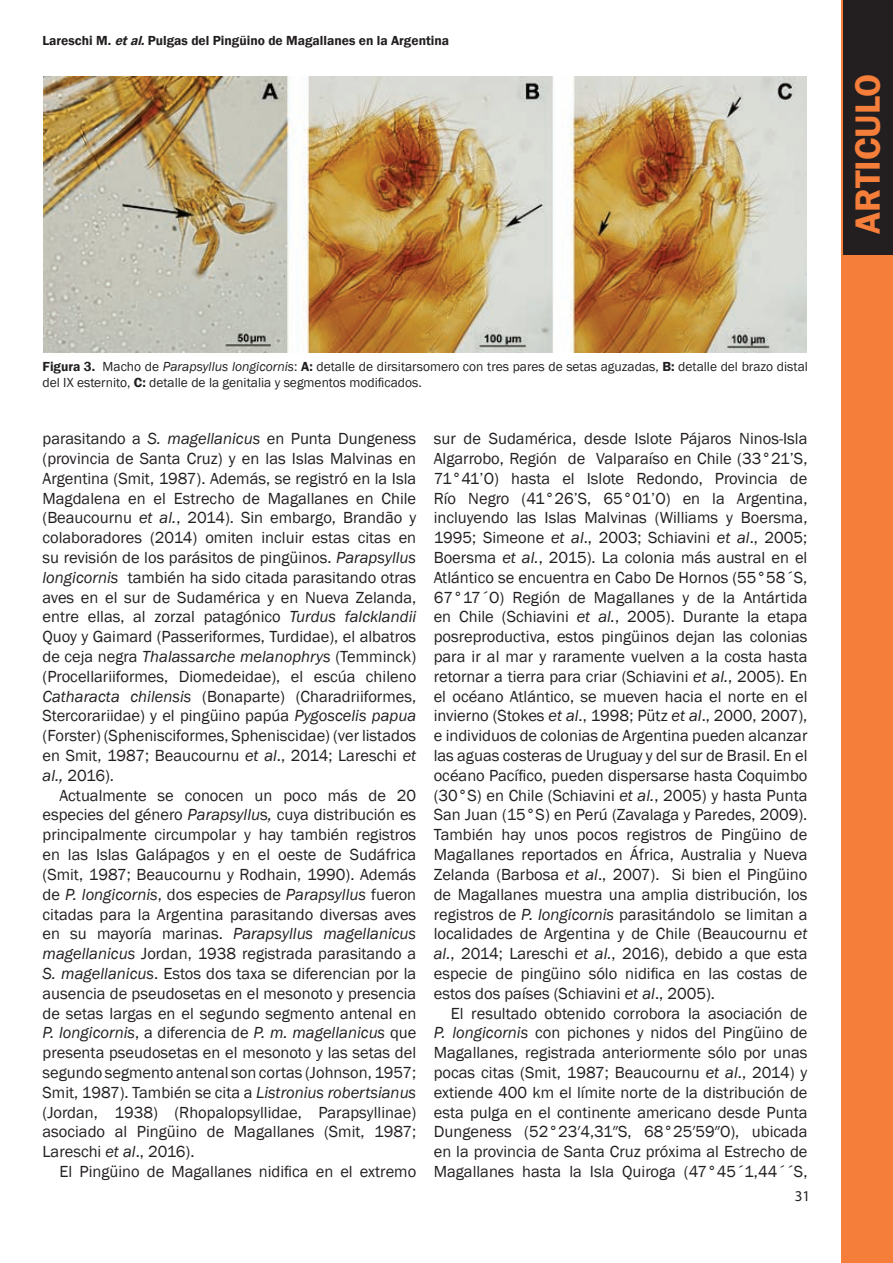
<style>
.page{position:relative;width:893px;height:1263px;background:#fff}
.page>*{position:absolute;margin:0;border:0;box-sizing:border-box;transform-origin:0 0}
.t1{font:600 36px "Franklin Gothic";color:#f47e3a}
.t2{font:16.5px/19.8px "Franklin Gothic";color:#231f20;text-align:justify}
.t3{font:15px "Myriad Pro";color:#231f20}
.t4{font:13.5px/16.5px "Franklin Gothic";color:#231f20}
.t5{font:600 13.5px "Franklin Gothic";color:#231f20}
.s1{font-style:italic}
.s2{font-weight:600}
</style>
<div class="page">
<div style="left:842px;top:0;width:51px;height:1263px;background:#f47e3a"></div>
<img style="left:44px;top:77px;width:763px;height:276px">
<div style="left:843px;top:0;width:50px;height:254px;background:#231f20"></div>
<p class="t5" style="left:43px;top:32px;width:408px">Lareschi M. <span class="s1">etal.</span>Pulgas del Pingüino de Magallanes en la Argentina</p>
<h1 class="t1" style="left:846px;top:234px;width:162px;rotate:-90deg">ARTICULO</h1>
<p class="t4" style="left:43px;top:358px;width:767px"><span class="s2">Figura 3.</span> Macho de <span class="s1">Parapsyllus longicornis</span>: <span class="s2">A:</span> detalle de dirsitarsomero con tres pares de setas aguzadas, <span class="s2">B:</span> detalle del brazo distal del IX esternito, <span class="s2">C:</span> detalle de la genitalia y segmentos modificados.</p>
<p class="t2" style="left:43px;top:429px;width:375px">parasitando a <span class="s1">S. magellanicus</span> en Punta Dungeness (provincia de Santa Cruz) y en las Islas Malvinas en Argentina (Smit, 1987). Además, se registró en la Isla Magdalena en el Estrecho de Magallanes en Chile (Beaucournu <span class="s1">et al.</span>, 2014). Sin embargo, Brandão y colaboradores (2014) omiten incluir estas citas en su revisión de los parásitos de pingüinos. <span class="s1">Parapsyllus longicornis</span> también ha sido citada parasitando otras aves en el sur de Sudamérica y en Nueva Zelanda, entre ellas, al zorzal patagónico <span class="s1">Turdus falcklandii </span>Quoy y Gaimard (Passeriformes, Turdidae), el albatros de ceja negra <span class="s1">Thalassarche melanophrys</span> (Temminck) (Procellariiformes, Diomedeidae), el escúa chileno <span class="s1">Catharacta chilensis</span> (Bonaparte) (Charadriiformes, Stercorariidae) y el pingüino papúa <span class="s1">Pygoscelis papua </span>(Forster) (Sphenisciformes, Spheniscidae) (ver listados en Smit, 1987; Beaucournu <span class="s1">et al</span>., 2014; Lareschi <span class="s1">et al.,</span> 2016).</p>
<p class="t2" style="left:43px;top:786px;width:375px;text-indent:17px">Actualmente se conocen un poco más de 20 especies del género <span class="s1">Parapsyllu</span>s<span class="s1">,</span> cuya distribución es principalmente circumpolar y hay también registros en las Islas Galápagos y en el oeste de Sudáfrica (Smit, 1987; Beaucournu y Rodhain, 1990). Además de <span class="s1">P. longicornis</span>, dos especies de <span class="s1">Parapsyllus</span> fueron citadas para la Argentina parasitando diversas aves en su mayoría marinas. <span class="s1">Parapsyllus magellanicus magellanicus</span> Jordan, 1938 registrada parasitando a <span class="s1">S. magellanicus</span>. Estos dos taxa se diferencian por la ausencia de pseudosetas en el mesonoto y presencia de setas largas en el segundo segmento antenal en <span class="s1">P. longicornis</span>, a diferencia de <span class="s1">P. m. magellanicus</span> que presenta pseudosetas en el mesonoto y las setas del segundo segmento antenal son cortas (Johnson, 1957; Smit, 1987). También se cita a <span class="s1">Listronius robertsianus </span>(Jordan, 1938) (Rhopalopsyllidae, Parapsyllinae) asociado al Pingüino de Magallanes (Smit, 1987; Lareschi <span class="s1">et al</span>., 2016).</p>
<p class="t2" style="left:60px;top:1162px;width:358px">El Pingüino de Magallanes nidifica en el extremo</p>
<p class="t2" style="left:434px;top:429px;width:375px">sur de Sudamérica, desde Islote Pájaros Ninos-Isla Algarrobo, Región de Valparaíso en Chile (33°21’S, 71°41’O) hasta el Islote Redondo, Provincia de Río Negro (41°26’S, 65°01’O) en la Argentina, incluyendo las Islas Malvinas (Williams y Boersma, 1995; Simeone <span class="s1">et al</span>., 2003; Schiavini <span class="s1">et al</span>., 2005; Boersma <span class="s1">et al.</span>, 2015). La colonia más austral en el Atlántico se encuentra en Cabo De Hornos (55°58´S, 67°17´O) Región de Magallanes y de la Antártida en Chile (Schiavini <span class="s1">et al.</span>, 2005). Durante la etapa posreproductiva, estos pingüinos dejan las colonias para ir al mar y raramente vuelven a la costa hasta retornar a tierra para criar (Schiavini <span class="s1">et al.</span>, 2005). En el océano Atlántico, se mueven hacia el norte en el invierno (Stokes <span class="s1">et al</span>., 1998; Pütz <span class="s1">et al</span>., 2000, 2007), e individuos de colonias de Argentina pueden alcanzar las aguas costeras de Uruguay y del sur de Brasil. En el océano Pacífico, pueden dispersarse hasta Coquimbo (30°S) en Chile (Schiavini <span class="s1">et al.</span>, 2005) y hasta Punta San Juan (15°S) en Perú (Zavalaga y Paredes, 2009).<br>También hay unos pocos registros de Pingüino de Magallanes reportados en África, Australia y Nueva Zelanda (Barbosa <span class="s1">et al</span>., 2007). Si bien el Pingüino de Magallanes muestra una amplia distribución, los registros de <span class="s1">P. longicornis</span> parasitándolo se limitan a localidades de Argentina y de Chile (Beaucournu <span class="s1">et al.</span>, 2014; Lareschi <span class="s1">et al.</span>, 2016), debido a que esta especie de pingüino sólo nidifica en las costas de estos dos países (Schiavini <span class="s1">et al</span>., 2005).</p>
<p class="t2" style="left:434px;top:1003px;width:375px;text-indent:17px">El resultado obtenido corrobora la asociación de <span class="s1">P. longicornis</span> con pichones y nidos del Pingüino de Magallanes, registrada anteriormente sólo por unas pocas citas (Smit, 1987; Beaucournu <span class="s1">et al</span>., 2014) y extiende 400 km el límite norte de la distribución de esta pulga en el continente americano desde Punta Dungeness (52°23′4,31″S, 68°25′59″O), ubicada en la provincia de Santa Cruz próxima al Estrecho de Magallanes hasta la Isla Quiroga (47°45´1,44´´S,</p>
<p class="t3" style="left:795px;top:1187px;width:17px">31</p>
</div>
